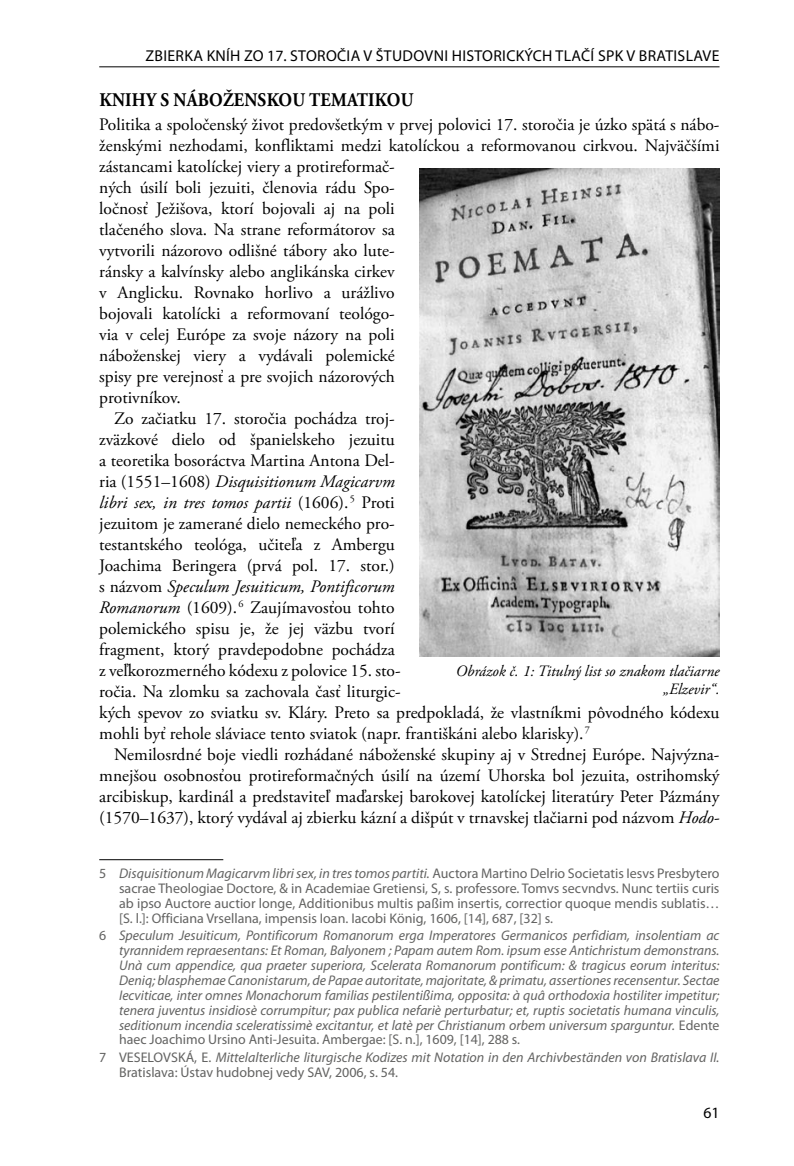
<style>
.page{position:relative;width:794px;height:1166px;background:#fff}
.page>*{position:absolute;margin:0;border:0;box-sizing:border-box;transform-origin:0 0}
.t1{font:700 19.25px "Adobe Garamond Pro";letter-spacing:.015em;color:#000;scale:.9 1}
.t2{font:17.5px "Adobe Garamond Pro";color:#000}
.t3{font:italic 17.5px "Adobe Garamond Pro";color:#000}
.t4{font:15.75px "Myriad Pro";letter-spacing:.02em;color:#000}
.t5{font:italic 15.75px/17.5px "Adobe Garamond Pro";color:#000;text-align:right}
.t6{font:italic 14px/14.9px "Myriad Pro";color:#636362;text-align:justify}
.t7{font:14px/14.9px "Myriad Pro";color:#636362;text-align:justify}
.s1{font-style:normal}
.s2{font-style:italic}
</style>
<div class="page">
<hr style="left:99px;top:66px;width:620px;height:1px;background:#000">
<hr style="left:99px;top:859px;width:124px;height:1px;background:#000">
<img style="left:419px;top:169px;width:300px;height:487px">
<p class="t4" style="left:146px;top:46px;width:18px">Zbierka</p>
<p class="t4" style="left:207px;top:46px;width:9px">kníh</p>
<p class="t4" style="left:244px;top:46px;width:56px">zo 17. storočia</p>
<p class="t4" style="left:363px;top:46px;width:31px">v Študovni</p>
<p class="t4" style="left:452px;top:46px;width:10px">historických</p>
<p class="t4" style="left:555px;top:46px;width:9px">tlačí</p>
<p class="t4" style="left:598px;top:46px;width:59px">SPK v Bratislave</p>
<p class="t1" style="left:99px;top:88px;width:350px">KNIHY S NÁBOŽENSKOU TEMATIKOU</p>
<p class="t2" style="left:99px;top:114px;width:622px">Politika a spoločenský život predovšetkým v prvej polovici 17. storočia je úzko spätá s nábo-</p>
<p class="t2" style="left:99px;top:135px;width:622px">ženskými nezhodami, konfliktami medzi katolíckou a reformovanou cirkvou. Najväčšími</p>
<p class="t2" style="left:99px;top:156px;width:297px">zástancami katolíckej viery a protireformač-</p>
<p class="t2" style="left:99px;top:177px;width:297px">ných úsilí boli jezuiti, členovia rádu Spo-</p>
<p class="t2" style="left:99px;top:198px;width:297px">ločnosť Ježišova, ktorí bojovali aj na poli</p>
<p class="t2" style="left:99px;top:219px;width:297px">tlačeného slova. Na strane reformátorov sa</p>
<p class="t2" style="left:99px;top:240px;width:297px">vytvorili názorovo odlišné tábory ako lute-</p>
<p class="t2" style="left:99px;top:261px;width:297px">ránsky a kalvínsky alebo anglikánska cirkev</p>
<p class="t2" style="left:99px;top:282px;width:297px">v Anglicku. Rovnako horlivo a urážlivo</p>
<p class="t2" style="left:99px;top:303px;width:297px">bojovali katolícki a reformovaní teológo-</p>
<p class="t2" style="left:99px;top:324px;width:297px">via v celej Európe za svoje názory na poli</p>
<p class="t2" style="left:99px;top:345px;width:297px">náboženskej viery a vydávali polemické</p>
<p class="t2" style="left:99px;top:366px;width:297px">spisy pre verejnosť a pre svojich názorových</p>
<p class="t2" style="left:99px;top:387px;width:83px">protivníkov.</p>
<p class="t2" style="left:114px;top:408px;width:282px">Zo začiatku 17. storočia pochádza troj-</p>
<p class="t2" style="left:99px;top:429px;width:297px">zväzkové dielo od španielskeho jezuitu</p>
<p class="t2" style="left:99px;top:450px;width:297px">a teoretika bosoráctva Martina Antona Del-</p>
<p class="t3" style="left:99px;top:471px;width:297px"><span class="s1">ria (1551–1608)</span> Disquisitionum Magicarvm</p>
<p class="t3" style="left:99px;top:492px;width:297px">libri sex, in tres tomos partii <span class="s1">(1606).</span> <sup>5</sup> <span class="s1">Proti</span></p>
<p class="t2" style="left:99px;top:513px;width:297px">jezuitom je zamerané dielo nemeckého pro-</p>
<p class="t2" style="left:99px;top:534px;width:297px">testantského teológa, učiteľa z Ambergu</p>
<p class="t2" style="left:99px;top:555px;width:297px">Joachima Beringera (prvá pol. 17. stor.)</p>
<p class="t3" style="left:99px;top:576px;width:297px"><span class="s1">s názvom</span> Speculum Jesuiticum, Pontificorum</p>
<p class="t2" style="left:99px;top:597px;width:297px"><span class="s2">Romanorum</span> (1609). <sup>6</sup> Zaujímavosťou tohto</p>
<p class="t2" style="left:99px;top:618px;width:297px">polemického spisu je, že jej väzbu tvorí</p>
<p class="t2" style="left:99px;top:639px;width:297px">fragment, ktorý pravdepodobne pochádza</p>
<p class="t2" style="left:99px;top:660px;width:303px">z veľkorozmerného kódexu z polovice 15. sto-</p>
<p class="t2" style="left:99px;top:681px;width:303px">ročia. Na zlomku sa zachovala časť liturgic-</p>
<p class="t2" style="left:99px;top:702px;width:622px">kých spevov zo sviatku sv. Kláry. Preto sa predpokladá, že vlastníkmi pôvodného kódexu</p>
<p class="t2" style="left:99px;top:723px;width:492px">mohli byť rehole sláviace tento sviatok (napr. františkáni alebo klarisky).<sup>7</sup></p>
<p class="t2" style="left:114px;top:744px;width:607px">Nemilosrdné boje viedli rozhádané náboženské skupiny aj v Strednej Európe. Najvýzna-</p>
<p class="t2" style="left:99px;top:765px;width:622px">mnejšou osobnosťou protireformačných úsilí na území Uhorska bol jezuita, ostrihomský</p>
<p class="t2" style="left:99px;top:786px;width:622px">arcibiskup, kardinál a predstaviteľ maďarskej barokovej katolíckej literatúry Peter Pázmány</p>
<p class="t2" style="left:99px;top:807px;width:622px">(1570–1637), ktorý vydával aj zbierku kázní a dišpút v trnavskej tlačiarni pod názvom <span class="s2">Hodo-</span></p>
<p class="t5" style="left:456px;top:663px;width:265px">Obrázok č. 1: Titulný list so znakom tlačiarne „Elzevir“.</p>
<p class="t7" style="left:119px;top:866px;width:602px;text-indent:-20px">5 <span class="s2">Disquisitionum Magicarvm libri sex, in tres tomos partiti.</span> Auctora Martino Delrio Societatis Iesvs Presbytero sacrae Theologiae Doctore, &amp; in Academiae Gretiensi, S, s. professore. Tomvs secvndvs. Nunc tertiis curis ab ipso Auctore auctior longe, Additionibus multis paßim insertis, correctior quoque mendis sublatis… [S. l.]: Officiana Vrsellana, impensis Ioan. Iacobi König, 1606, [14], 687, [32] s.</p>
<p class="t6" style="left:119px;top:928px;width:602px;text-indent:-20px"><span class="s1">6</span> Speculum Jesuiticum, Pontificorum Romanorum erga Imperatores Germanicos perfidiam, insolentiam ac tyrannidem repraesentans: Et Roman, Balyonem ; Papam autem Rom. ipsum esse Antichristum demonstrans.<br>Unà cum appendice, qua praeter superiora, Scelerata Romanorum pontificum: &amp; tragicus eorum interitus:<br>Deniq; blasphemae Canonistarum, de Papae autoritate, majoritate, &amp; primatu, assertiones recensentur. Sectae Iecviticae, inter omnes Monachorum familias pestilentißima, opposita: à quâ orthodoxia hostiliter impetitur; tenera juventus insidiosè corrumpitur; pax publica nefariè perturbatur; et, ruptis societatis humana vinculis, seditionum incendia sceleratissimè excitantur, et latè per Christianum orbem universum sparguntur. <span class="s1">Edente haec Joachimo Ursino Anti-Jesuita. Ambergae: [S. n.], 1609, [14], 288 s.</span></p>
<p class="t6" style="left:119px;top:1049px;width:602px;text-indent:-20px"><span class="s1">7 VESELOVSKÁ, E.</span> Mittelalterliche liturgische Kodizes mit Notation in den Archivbeständen von Bratislava II.<br><span class="s1">Bratislava: Ústav hudobnej vedy SAV, 2006, s. 54.</span></p>
<p class="t4" style="left:703px;top:1103px;width:18px">61</p>
</div>
